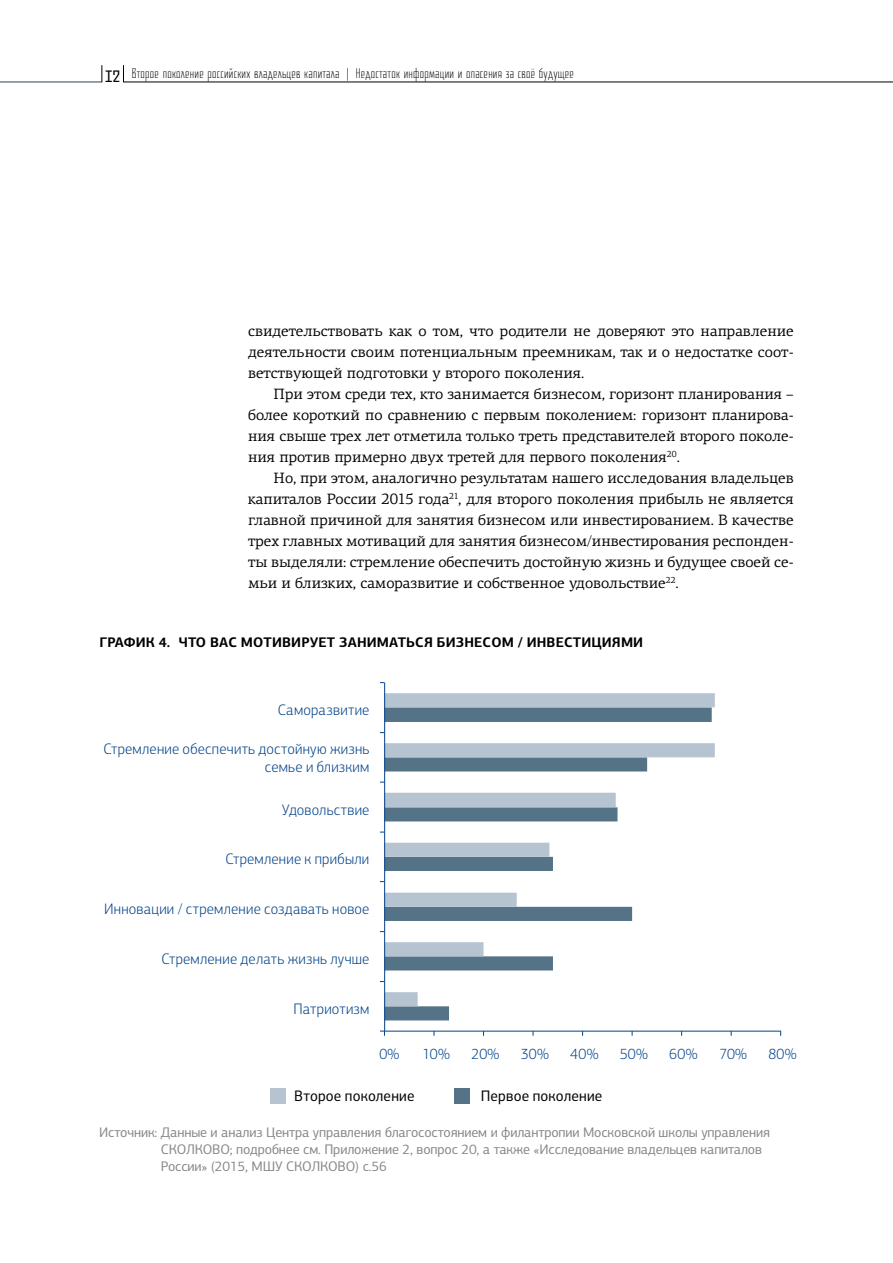
<style>
.page{position:relative;width:893px;height:1263px;background:#fff}
.page>*{position:absolute;margin:0;border:0;box-sizing:border-box;transform-origin:0 0}
.t1{font:300 15.3px/18.3px "PF Centro Sans Pro";letter-spacing:.015em;color:#004188;text-align:right}
.t2{font:15.3px "PF Centro Sans Pro";letter-spacing:.015em;color:#000}
.t3{font:15px/21px "PF Centro Serif Pro";color:#000;text-align:justify}
.t4{font:13.95px/16.8px "PF Centro Sans Pro";letter-spacing:-.01em;color:#868786}
.t5{font:700 13.95px "PF Centro Sans Pro";letter-spacing:.01em;color:#000}
.t6{font:300 13.5px "Skolkovo Typeface";letter-spacing:.02em;color:#000}
.s1{font-weight:400;font-size:24px}
</style>
<div class="page">
<hr style="left:0;top:82px;width:102px;height:1px;background:#244657">
<svg style="left:102px;top:65px;width:1px;height:17px"></svg>
<hr style="left:123px;top:82px;width:770px;height:1px;background:#000">
<svg style="left:123px;top:65px;width:1px;height:17px"></svg>
<svg style="left:385px;top:1006px;width:64px;height:14px"></svg>
<svg style="left:385px;top:693px;width:330px;height:313px"></svg>
<hr style="left:385px;top:1031px;width:396px;height:1px;background:#004188">
<hr style="left:384px;top:683px;width:1px;height:348px;background:#004188">
<div style="left:270px;top:1088px;width:16px;height:15px;background:#b6c4d1"></div>
<div style="left:454px;top:1088px;width:16px;height:15px;background:#547387"></div>
<p class="t6" style="left:105px;top:65px;width:470px"><span class="s1">12</span> Второе поколение российских владельцев капитала | Недостаток информации и опасения за своё будущее</p>
<p class="t3" style="left:248px;top:320px;width:547px">свидетельствовать как о том, что родители не доверяют это направление деятельности своим потенциальным преемникам, так и о недостатке соот&shy;ветствующей подготовки у второго поколения.</p>
<p class="t3" style="left:248px;top:383px;width:547px;text-indent:26px">При этом среди тех, кто занимается бизнесом, горизонт планирования – более короткий по сравнению с первым поколением: горизонт планирова&shy;ния свыше трех лет отметила только треть представителей второго поколе&shy;ния против примерно двух третей для первого поколения<sup>20</sup>.</p>
<p class="t3" style="left:248px;top:467px;width:547px;text-indent:26px">Но, при этом, аналогично результатам нашего исследования владельцев капиталов России 2015 года<sup>21</sup>, для второго поколения прибыль не является главной причиной для занятия бизнесом или инвестированием. В качестве трех главных мотиваций для занятия бизнесом/инвестирования респонден&shy;ты выделяли: стремление обеспечить достойную жизнь и будущее своей се&shy;мьи и близких, саморазвитие и собственное удовольствие<sup>22</sup>.</p>
<p class="t5" style="left:99px;top:634px;width:545px">ГРАФИК 4. ЧТО ВАС МОТИВИРУЕТ ЗАНИМАТЬСЯ БИЗНЕСОМ / ИНВЕСТИЦИЯМИ</p>
<p class="t1" style="left:278px;top:701px;width:93px">Саморазвитие</p>
<p class="t1" style="left:103px;top:739px;width:268px">Стремление обеспечить достойную жизнь семье и близким</p>
<p class="t1" style="left:282px;top:800px;width:89px">Удовольствие</p>
<p class="t1" style="left:225px;top:850px;width:145px">Стремление к прибыли</p>
<p class="t1" style="left:104px;top:900px;width:267px">Инновации / стремление создавать новое</p>
<p class="t1" style="left:161px;top:950px;width:210px">Стремление делать жизнь лучше</p>
<p class="t1" style="left:293px;top:999px;width:78px">Патриотизм</p>
<p class="t1" style="left:379px;top:1044px;width:22px">0%</p>
<p class="t1" style="left:423px;top:1044px;width:29px">10%</p>
<p class="t1" style="left:472px;top:1044px;width:29px">20%</p>
<p class="t1" style="left:521px;top:1044px;width:30px">30%</p>
<p class="t1" style="left:570px;top:1044px;width:30px">40%</p>
<p class="t1" style="left:620px;top:1044px;width:30px">50%</p>
<p class="t1" style="left:669px;top:1044px;width:30px">60%</p>
<p class="t1" style="left:719px;top:1044px;width:29px">70%</p>
<p class="t1" style="left:768px;top:1044px;width:30px">80%</p>
<p class="t2" style="left:294px;top:1087px;width:122px">Второе поколение</p>
<p class="t2" style="left:481px;top:1087px;width:123px">Первое поколение</p>
<p class="t4" style="left:161px;top:1124px;width:610px;text-indent:-62px">Источник: Данные и анализ Центра управления благосостоянием и филантропии Московской школы управления<br>СКОЛКОВО; подробнее см. Приложение 2, вопрос 20, а также «Исследование владельцев капиталов<br>России» (2015, МШУ СКОЛКОВО) с.56</p>
</div>
